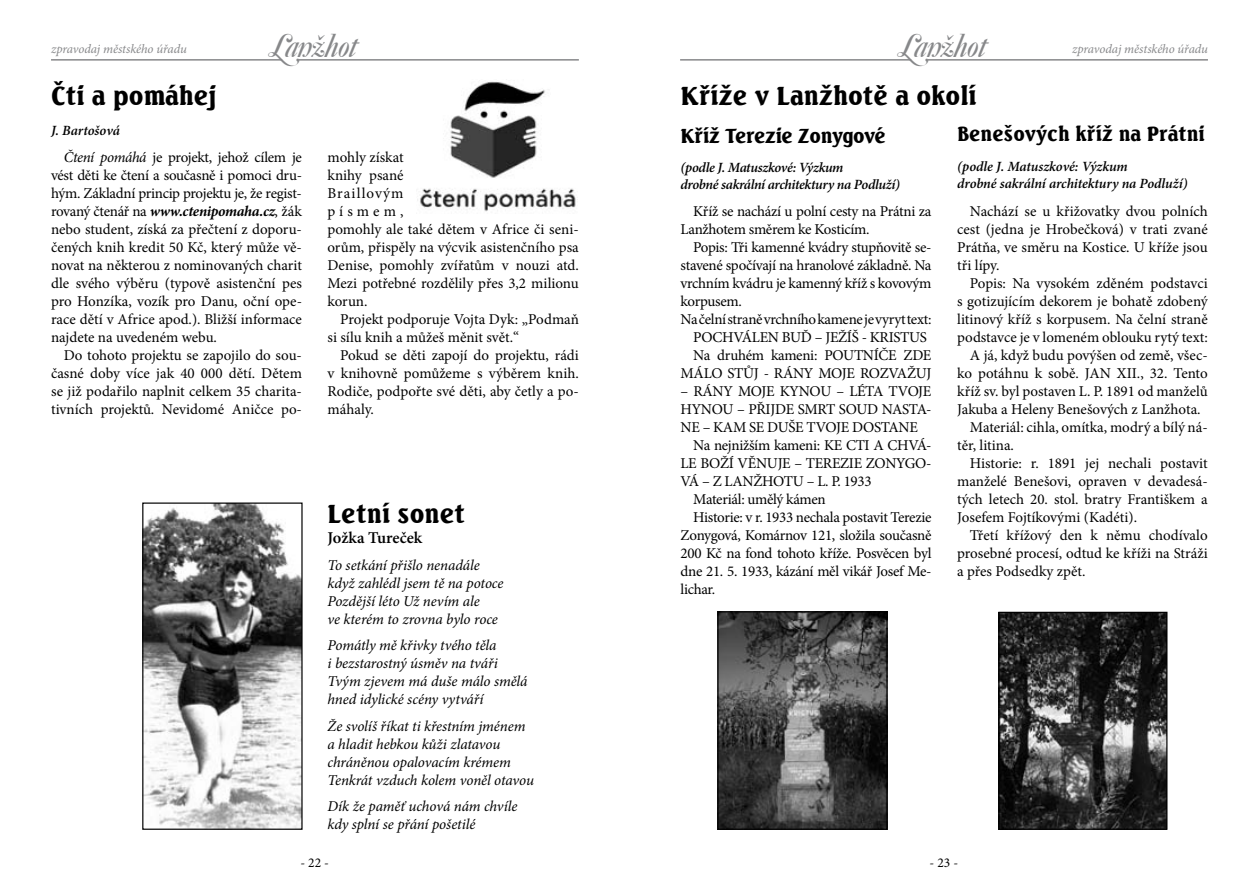
<style>
.page{position:relative;width:1259px;height:893px;background:#fff}
.page>*{position:absolute;margin:0;border:0;box-sizing:border-box;transform-origin:0 0}
.t1{font:italic 34.5px "Caslon No 540 Swa Alt DCE";letter-spacing:-.005em;color:#87888a}
.t2{font:900 27px "Seagull URWTCE";color:#000}
.t3{font:900 21px "Seagull URWTCE";letter-spacing:-.015em;color:#000}
.t4{font:600 16.5px "Minion Pro";color:#000}
.t5{font:15px/18px "Minion Pro";letter-spacing:-.01em;color:#000;text-align:justify}
.t6{font:italic 15px/18px "Minion Pro";letter-spacing:-.005em;color:#000}
.t7{font:italic 600 14.1px/17px "Minion Pro";letter-spacing:-.015em;color:#000}
.t8{font:13.5px "Minion Pro";color:#000}
.t9{font:italic 12.75px "Minion Pro";letter-spacing:-.01em;color:#87888a}
.s1{font-style:italic}
.s2{font-weight:700;font-style:italic}
</style>
<div class="page">
<hr style="left:51px;top:59px;width:231px;height:2px;background:#87888a">
<hr style="left:680px;top:59px;width:231px;height:2px;background:#87888a">
<hr style="left:298px;top:59px;width:281px;height:2px;background:#87888a">
<hr style="left:927px;top:59px;width:281px;height:2px;background:#87888a">
<img style="left:417px;top:81px;width:159px;height:131px">
<img style="left:144px;top:504px;width:156px;height:324px">
<div style="left:142px;top:502px;width:160px;height:328px;border:1px solid #000"></div>
<img style="left:719px;top:613px;width:166px;height:215px">
<div style="left:717px;top:611px;width:170px;height:219px;border:1px solid #000"></div>
<img style="left:1000px;top:614px;width:165px;height:214px">
<div style="left:998px;top:612px;width:169px;height:218px;border:1px solid #000"></div>
<p class="t9" style="left:51px;top:40px;width:137px">zpravodaj městského úřadu</p>
<h1 class="t1" style="left:270px;top:27px;width:89px">Lanžhot</h1>
<h1 class="t1" style="left:899px;top:27px;width:89px">Lanžhot</h1>
<p class="t9" style="left:1072px;top:40px;width:137px">zpravodaj městského úřadu</p>
<h2 class="t2" style="left:51px;top:81px;width:167px">čti a pomáhej</h2>
<p class="t7" style="left:51px;top:122px;width:70px">J. Bartošová</p>
<p class="t5" style="left:51px;top:148px;width:252px;text-indent:13px"><span class="s1">Čtení pomáhá</span> je projekt, jehož cílem je vést děti ke čtení a současně i pomoci dru&shy;hým. Základní princip projektu je, že regist&shy;rovaný čtenář na <span class="s2">www.ctenipomaha.cz</span>, žák nebo student, získá za přečtení z doporu&shy;čených knih kredit 50 Kč, který může vě&shy;novat na některou z nominovaných charit dle svého výběru (typově asistenční pes pro Honzíka, vozík pro Danu, oční ope&shy;race dětí v Africe apod.). Bližší informace najdete na uvedeném webu.</p>
<p class="t5" style="left:51px;top:346px;width:252px;text-indent:13px">Do tohoto projektu se zapojilo do sou&shy;časné doby více jak 40 000 dětí. Dětem se již podařilo naplnit celkem 35 charita&shy;tivních projektů. Nevidomé Aničce po-</p>
<p class="t5" style="left:327px;top:148px;width:253px;text-align:left">mohly získat<br>knihy psané<br>Braillovým<br>písmem,<br>pomohly ale také dětem v Africe či seni&shy;orům, přispěly na výcvik asistenčního psa<br>Denise, pomohly zvířatům v nouzi atd.<br>Mezi potřebné rozdělily přes 3,2 milionu korun.</p>
<p class="t5" style="left:327px;top:310px;width:253px;text-indent:13px">Projekt podporuje Vojta Dyk: „Podmaň si sílu knih a můžeš měnit svět.“</p>
<p class="t5" style="left:327px;top:346px;width:253px;text-indent:13px">Pokud se děti zapojí do projektu, rádi v knihovně pomůžeme s výběrem knih.<br>Rodiče, podpořte své děti, aby četly a po&shy;máhaly.</p>
<h2 class="t2" style="left:327px;top:499px;width:139px">Letní sonet</h2>
<p class="t4" style="left:327px;top:526px;width:96px">Jožka Tureček</p>
<p class="t6" style="left:327px;top:556px;width:178px">To setkání přišlo nenadále když zahlédl jsem tě na potoce<br>Pozdější léto Už nevím ale<br>ve kterém to zrovna bylo roce</p>
<p class="t6" style="left:327px;top:636px;width:201px">Pomátly mě křivky tvého těla<br>i bezstarostný úsměv na tváři<br>Tvým zjevem má duše málo smělá hned idylické scény vytváří</p>
<p class="t6" style="left:327px;top:717px;width:208px">Že svolíš říkat ti křestním jménem a hladit hebkou kůži zlatavou chráněnou opalovacím krémem<br>Tenkrát vzduch kolem voněl otavou</p>
<p class="t6" style="left:327px;top:797px;width:191px">Dík že paměť uchová nám chvíle kdy splní se přání pošetilé</p>
<h2 class="t2" style="left:680px;top:81px;width:298px">Kříže v Lanžhotě a okolí</h2>
<h3 class="t3" style="left:957px;top:122px;width:249px">Benešových kříž na Prátni</h3>
<p class="t7" style="left:957px;top:158px;width:232px">(podle J. Matuszkové: Výzkum<br>drobné sakrální architektury na Podluží)</p>
<p class="t5" style="left:957px;top:202px;width:252px;text-indent:13px">Nachází se u křižovatky dvou polních cest (jedna je Hrobečková) v trati zvané Prátňa, ve směru na Kostice. U kříže jsou tři lípy.</p>
<p class="t5" style="left:970px;top:274px;width:239px">Popis: Na vysokém zděném podstavci</p>
<p class="t5" style="left:957px;top:292px;width:252px">s gotizujícím dekorem je bohatě zdobený</p>
<p class="t5" style="left:957px;top:310px;width:252px">litinový kříž s korpusem. Na čelní straně</p>
<p class="t5" style="left:957px;top:328px;width:252px">podstavce je v lomeném oblouku rytý text:</p>
<p class="t5" style="left:970px;top:346px;width:239px">A já, když budu povýšen od země, všec-</p>
<p class="t5" style="left:957px;top:364px;width:252px">ko potáhnu k sobě. JAN XII., 32. Tento</p>
<p class="t5" style="left:957px;top:382px;width:252px">kříž sv. byl postaven L. P. 1891 od manželů</p>
<p class="t5" style="left:957px;top:400px;width:245px">Jakuba a Heleny Benešových z Lanžhota.</p>
<p class="t5" style="left:970px;top:418px;width:239px">Materiál: cihla, omítka, modrý a bílý ná-</p>
<p class="t5" style="left:957px;top:436px;width:58px">těr, litina.</p>
<p class="t5" style="left:970px;top:454px;width:239px">Historie: r. 1891 jej nechali postavit</p>
<p class="t5" style="left:957px;top:472px;width:252px">manželé Benešovi, opraven v devadesá-</p>
<p class="t5" style="left:957px;top:490px;width:252px">tých letech 20. stol. bratry Františkem a</p>
<p class="t5" style="left:957px;top:508px;width:181px">Josefem Fojtíkovými (Kadéti).</p>
<p class="t5" style="left:970px;top:526px;width:239px">Třetí křížový den k němu chodívalo</p>
<p class="t5" style="left:957px;top:544px;width:252px">prosebné procesí, odtud ke kříži na Stráži</p>
<p class="t5" style="left:957px;top:562px;width:130px">a přes Podsedky zpět.</p>
<h3 class="t3" style="left:680px;top:123px;width:207px">Kříž Terezie Zonygové</h3>
<p class="t7" style="left:680px;top:159px;width:221px">(podle J. Matuszkové: Výzkum<br>drobné sakrální architektury na Podluží)</p>
<p class="t5" style="left:680px;top:202px;width:252px;text-indent:13px">Kříž se nachází u polní cesty na Prátni za<br>Lanžhotem směrem ke Kosticím.</p>
<p class="t5" style="left:693px;top:238px;width:240px">Popis: Tři kamenné kvádry stupňovitě se-</p>
<p class="t5" style="left:680px;top:256px;width:252px">stavené spočívají na hranolové základně. Na</p>
<p class="t5" style="left:680px;top:274px;width:252px">vrchním kvádru je kamenný kříž s kovovým</p>
<p class="t5" style="left:680px;top:292px;width:63px">korpusem.</p>
<p class="t5" style="left:680px;top:310px;width:252px">Na čelní straně vrchního kamene je vyryt text:</p>
<p class="t5" style="left:693px;top:328px;width:235px">POCHVÁLEN BUĎ – JEŽÍŠ - KRISTUS</p>
<p class="t5" style="left:693px;top:346px;width:240px">Na druhém kameni: POUTNÍČE ZDE</p>
<p class="t5" style="left:680px;top:364px;width:252px">MÁLO STŮJ - RÁNY MOJE ROZVAŽUJ</p>
<p class="t5" style="left:680px;top:382px;width:252px">– RÁNY MOJE KYNOU – LÉTA TVOJE</p>
<p class="t5" style="left:680px;top:400px;width:252px">HYNOU – PŘIJDE SMRT SOUD NASTA-</p>
<p class="t5" style="left:680px;top:418px;width:239px">NE – KAM SE DUŠE TVOJE DOSTANE</p>
<p class="t5" style="left:693px;top:436px;width:240px">Na nejnižším kameni: KE CTI A CHVÁ-</p>
<p class="t5" style="left:680px;top:454px;width:252px">LE BOŽÍ VĚNUJE – TEREZIE ZONYGO-</p>
<p class="t5" style="left:680px;top:472px;width:192px">VÁ – Z LANŽHOTU – L. P. 1933</p>
<p class="t5" style="left:693px;top:490px;width:134px">Materiál: umělý kámen</p>
<p class="t5" style="left:693px;top:508px;width:240px">Historie: v r. 1933 nechala postavit Terezie</p>
<p class="t5" style="left:680px;top:526px;width:252px">Zonygová, Komárnov 121, složila současně</p>
<p class="t5" style="left:680px;top:544px;width:252px">200 Kč na fond tohoto kříže. Posvěcen byl</p>
<p class="t5" style="left:680px;top:562px;width:252px">dne 21. 5. 1933, kázání měl vikář Josef Me-</p>
<p class="t5" style="left:680px;top:580px;width:36px">lichar.</p>
<p class="t8" style="left:300px;top:854px;width:30px">- 22 -</p>
<p class="t8" style="left:929px;top:854px;width:30px">- 23 -</p>
</div>
